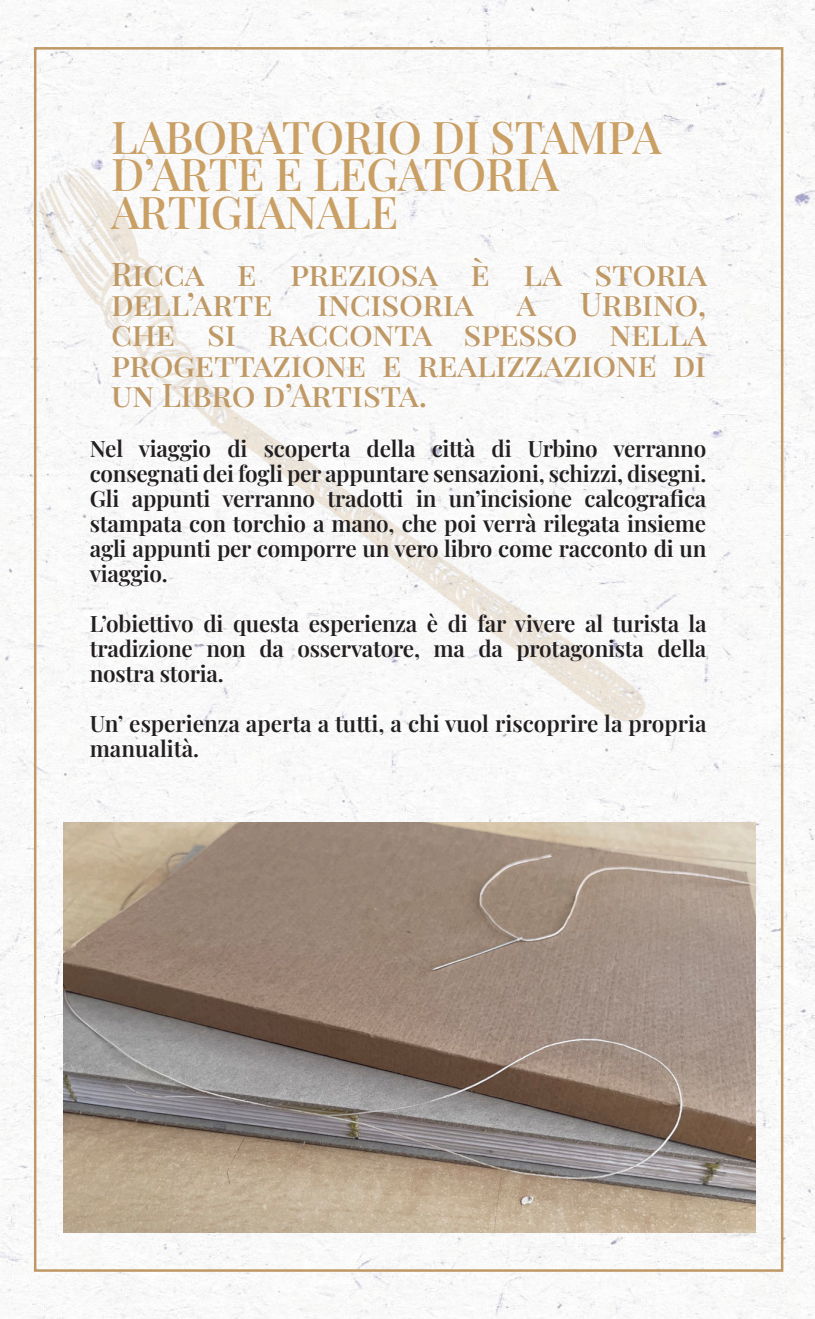
<style>
.page{position:relative;width:815px;height:1319px;background:#fff}
.page>*{position:absolute;margin:0;border:0;box-sizing:border-box;transform-origin:0 0}
.t1{font:500 45px/37.5px "Playfair Display";letter-spacing:-.015em;color:#c99f64}
.t2{font:500 32.5px/30px "Playfair Display";letter-spacing:-.01em;color:#bf9864}
.t3{font:600 22.5px/25px "Playfair Display";letter-spacing:-.01em;color:#231f20}
</style>
<div class="page">
<img style="left:0;top:0;width:815px;height:1318px">
<img style="left:11px;top:80px;width:656px;height:707px">
<img style="left:64px;top:822px;width:692px;height:409px">
<p class="t1" style="left:111px;top:114px;width:552px">LABORATORIO DI STAMPA<br>D’ARTE E LEGATORIA<br>ARTIGIANALE</p>
<p class="t2" style="left:111px;top:256px;width:598px">Ricca e preziosa è la storia dell’arte</p>
<p class="t2" style="left:111px;top:286px;width:598px;text-align:justify;text-indent:469px">Urbino, che si racconta spesso nella progettazione e realizzazione di un Libro d’Artista.</p>
<p class="t3" style="left:90px;top:433px;width:618px">Nel viaggio di scoperta della città di Urbino verranno consegnati dei fogli per appuntare sensazioni, schizzi, disegni.</p>
<p class="t3" style="left:90px;top:483px;width:618px;text-align:justify">Gli appunti verranno tradotti in un’incisione calcografica stampata con torchio a mano, che poi verrà rilegata insieme agli appunti per comporre un vero libro come racconto di un viaggio.</p>
<p class="t3" style="left:90px;top:608px;width:618px;text-align:justify">L’obiettivo di questa esperienza è di far vivere al turista la tradizione non da osservatore, ma da protagonista della nostra storia.</p>
<p class="t3" style="left:90px;top:708px;width:618px">Un’ esperienza aperta a tutti, a chi vuol riscoprire la propria manualità.</p>
<p class="t2" style="left:317px;top:286px;width:158px">incisoria</p>
<p class="t2" style="left:516px;top:286px;width:22px">a</p>
</div>
